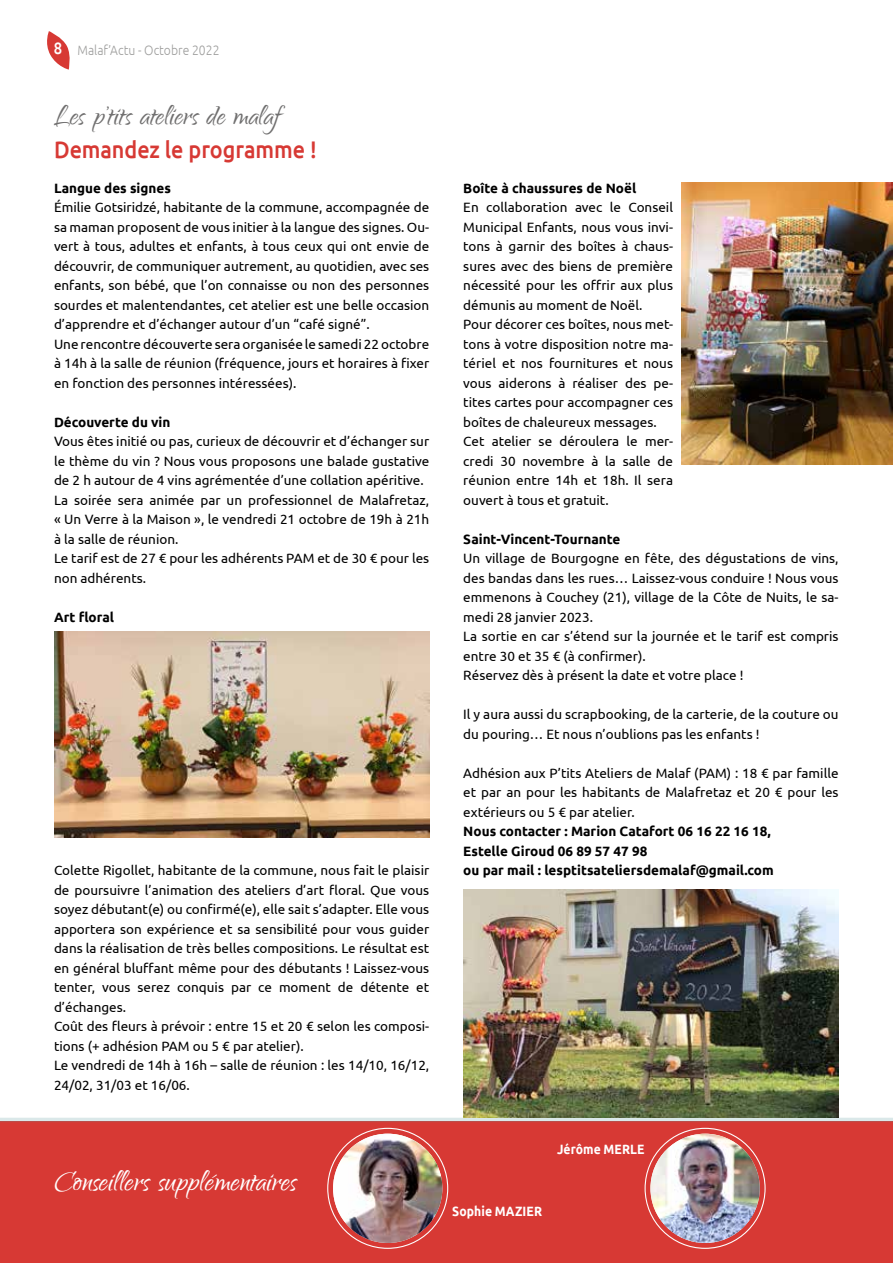
<style>
.page{position:relative;width:893px;height:1263px;background:#fff}
.page>*{position:absolute;margin:0;border:0;box-sizing:border-box;transform-origin:0 0}
.t1{font:36px "Qwigley";letter-spacing:-.005em;color:#fff}
.t2{font:34.5px "Qwigley";color:#706f6f}
.t3{font:500 24px "Ubuntu";letter-spacing:-.005em;color:#d73934;scale:.9 1}
.t4{font:13.5px/19.5px "Ubuntu";color:#000}
.t5{font:700 13.5px/19.5px "Ubuntu";color:#000}
.t6{font:300 13.5px "Ubuntu";color:#9d9d9c;scale:.9 1}
.t7{font:700 13.5px "Ubuntu";letter-spacing:.005em;color:#fff;scale:.9 1}
.s1{font-weight:500;font-size:16.5px;color:#fff}
</style>
<div class="page">
<svg style="left:47px;top:31px;width:23px;height:39px"></svg>
<div style="left:0;top:1121px;width:893px;height:142px;background:#d73934"></div>
<svg style="left:0;top:1117px;width:892px;height:5px;background:#d6c8c8"></svg>
<img style="left:681px;top:182px;width:212px;height:282px">
<img style="left:333px;top:1134px;width:109px;height:109px;border-radius:55px">
<img style="left:650px;top:1134px;width:110px;height:109px;border-radius:55px">
<img style="left:54px;top:631px;width:375px;height:207px">
<img style="left:463px;top:890px;width:376px;height:228px">
<hr style="left:892px;top:631px;width:1px;height:579px;background:#eaeff0">
<p class="t6" style="left:54px;top:42px;width:186px"><span class="s1">8</span> Malaf’Actu - Octobre 2022</p>
<h2 class="t2" style="left:54px;top:98px;width:228px">Les p’tits ateliers de malaf</h2>
<h3 class="t3" style="left:54px;top:134px;width:293px">Demandez le programme !</h3>
<p class="t5" style="left:54px;top:178px;width:118px">Langue des signes</p>
<p class="t4" style="left:54px;top:197px;width:377px">Émilie Gotsiridzé, habitante de la commune, accompagnée de sa maman proposent de vous initier à la langue des signes. Ou&shy;vert à tous, adultes et enfants, à tous ceux qui ont envie de découvrir, de communiquer autrement, au quotidien, avec ses enfants, son bébé, que l’on connaisse ou non des personnes sourdes et malentendantes, cet atelier est une belle occasion d’apprendre et d’échanger autour d’un “café signé”.<br>Une rencontre découverte sera organisée le samedi 22 octobre à 14h à la salle de réunion (fréquence, jours et horaires à fixer en fonction des personnes intéressées).</p>
<p class="t5" style="left:54px;top:412px;width:118px">Découverte du vin</p>
<p class="t4" style="left:54px;top:431px;width:377px">Vous êtes initié ou pas, curieux de découvrir et d’échanger sur le thème du vin ? Nous vous proposons une balade gustative de 2 h autour de 4 vins agrémentée d’une collation apéritive.<br>La soirée sera animée par un professionnel de Malafretaz, « Un Verre à la Maison », le vendredi 21 octobre de 19h à 21h à la salle de réunion.<br>Le tarif est de 27 € pour les adhérents PAM et de 30 € pour les non adhérents.</p>
<p class="t5" style="left:54px;top:607px;width:62px">Art floral</p>
<p class="t4" style="left:54px;top:860px;width:377px">Colette Rigollet, habitante de la commune, nous fait le plaisir de poursuivre l’animation des ateliers d’art floral. Que vous soyez débutant(e) ou confirmé(e), elle sait s’adapter. Elle vous apportera son expérience et sa sensibilité pour vous guider dans la réalisation de très belles compositions. Le résultat est en général bluffant même pour des débutants ! Laissez-vous tenter, vous serez conquis par ce moment de détente et d’échanges.<br>Coût des fleurs à prévoir : entre 15 et 20 € selon les composi&shy;tions (+ adhésion PAM ou 5 € par atelier).<br>Le vendredi de 14h à 16h – salle de réunion : les 14/10, 16/12, 24/02, 31/03 et 16/06.</p>
<h1 class="t1" style="left:54px;top:1162px;width:245px">Conseillers supplémentaires</h1>
<p class="t5" style="left:463px;top:178px;width:174px">Boîte à chaussures de Noël</p>
<p class="t4" style="left:463px;top:197px;width:211px">En collaboration avec le Conseil<br>Municipal Enfants, nous vous invi&shy;tons à garnir des boîtes à chaus&shy;sures avec des biens de première nécessité pour les offrir aux plus démunis au moment de Noël.<br>Pour décorer ces boîtes, nous met&shy;tons à votre disposition notre ma&shy;tériel et nos fournitures et nous vous aiderons à réaliser des pe&shy;tites cartes pour accompagner ces boîtes de chaleureux messages.<br>Cet atelier se déroulera le mer&shy;credi 30 novembre à la salle de réunion entre 14h et 18h. Il sera ouvert à tous et gratuit.</p>
<p class="t5" style="left:463px;top:529px;width:159px">Saint-Vincent-Tournante</p>
<p class="t4" style="left:463px;top:548px;width:377px">Un village de Bourgogne en fête, des dégustations de vins, des bandas dans les rues… Laissez-vous conduire ! Nous vous emmenons à Couchey (21), village de la Côte de Nuits, le sa&shy;medi 28 janvier 2023.<br>La sortie en car s’étend sur la journée et le tarif est compris entre 30 et 35 € (à confirmer).<br>Réservez dès à présent la date et votre place !</p>
<p class="t4" style="left:463px;top:704px;width:377px">Il y aura aussi du scrapbooking, de la carterie, de la couture ou du pouring… Et nous n’oublions pas les enfants !</p>
<p class="t4" style="left:463px;top:763px;width:377px;text-align:justify">Adhésion aux P’tits Ateliers de Malaf (PAM) : 18 € par famille et par an pour les habitants de Malafretaz et 20 € pour les extérieurs ou 5 € par atelier.</p>
<p class="t5" style="left:463px;top:821px;width:312px">Nous contacter : Marion Catafort 06 16 22 16 18,<br>Estelle Giroud 06 89 57 47 98<br>ou par mail : lesptitsateliersdemalaf@gmail.com</p>
<p class="t7" style="left:557px;top:1141px;width:99px">Jérôme MERLE</p>
<p class="t7" style="left:452px;top:1203px;width:101px">Sophie MAZIER</p>
</div>
